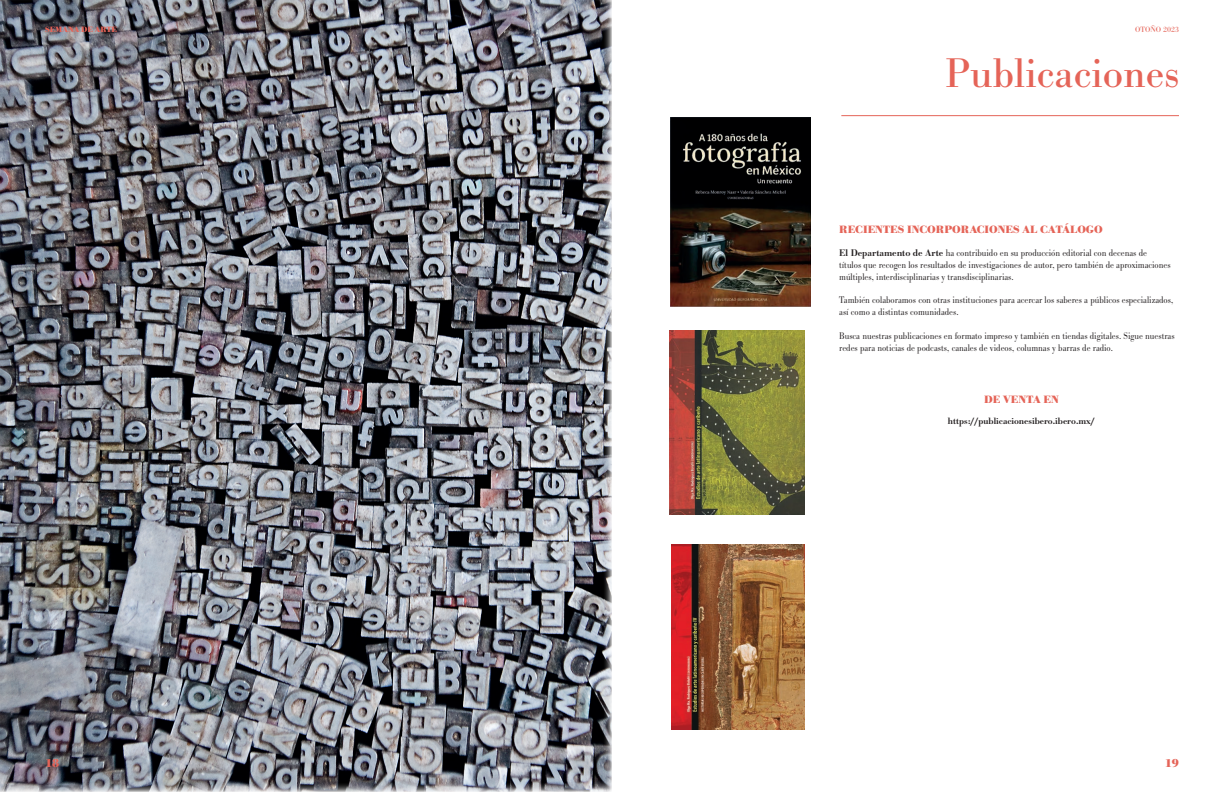
<style>
.page{position:relative;width:1224px;height:792px;background:#fff}
.page>*{position:absolute;margin:0;border:0;box-sizing:border-box;transform-origin:0 0}
.t1{font:43px "Bodoni URW";color:#e56458}
.t2{font:700 12px "Bodoni URW";color:#e56458}
.t3{font:700 11px "Bodoni URW";color:#e56458}
.t4{font:300 10px/12px "Bodoni URW";color:#231f20;scale:.9 1}
.t5{font:500 9.5px "Bodoni URW";color:#231f20}
.t6{font:700 8px "Bodoni URW";color:#e56458}
.t7{font:8px "Bodoni URW";color:#e56458}
.s1{font-weight:500}
</style>
<div class="page">
<img style="left:0;top:0;width:612px;height:792px">
<img style="left:671px;top:544px;width:134px;height:185px">
<img style="left:669px;top:330px;width:136px;height:185px">
<hr style="left:841px;top:115px;width:338px;height:1px;background:#e56458">
<img style="left:671px;top:117px;width:139px;height:189px">
<p class="t6" style="left:45px;top:25px;width:74px">SEMANA DE ARTE</p>
<p class="t7" style="left:1135px;top:25px;width:45px">OTOÑO 2023</p>
<h1 class="t1" style="left:945px;top:48px;width:235px">Publicaciones</h1>
<p class="t3" style="left:839px;top:223px;width:265px">RECIENTES INCORPORACIONES AL CATÁLOGO</p>
<p class="t4" style="left:839px;top:247px;width:370px"><span class="s1">El Departamento de Arte</span> ha contribuido en su producción editorial con decenas de títulos que recogen los resultados de investigaciones de autor, pero también de aproximaciones múltiples, interdisciplinarias y transdisciplinarias.</p>
<p class="t4" style="left:839px;top:294px;width:373px">También colaboramos con otras instituciones para acercar los saberes a públicos especializados, así como a distintas comunidades.</p>
<p class="t4" style="left:839px;top:329px;width:374px">Busca nuestras publicaciones en formato impreso y también en tiendas digitales. Sigue nuestras redes para noticias de podcasts, canales de videos, columnas y barras de radio.</p>
<p class="t3" style="left:984px;top:393px;width:76px">DE VENTA EN</p>
<p class="t5" style="left:948px;top:415px;width:149px">https://publicacionesibero.ibero.mx/</p>
<p class="t2" style="left:45px;top:756px;width:16px">18</p>
<p class="t2" style="left:1165px;top:756px;width:16px">19</p>
</div>
